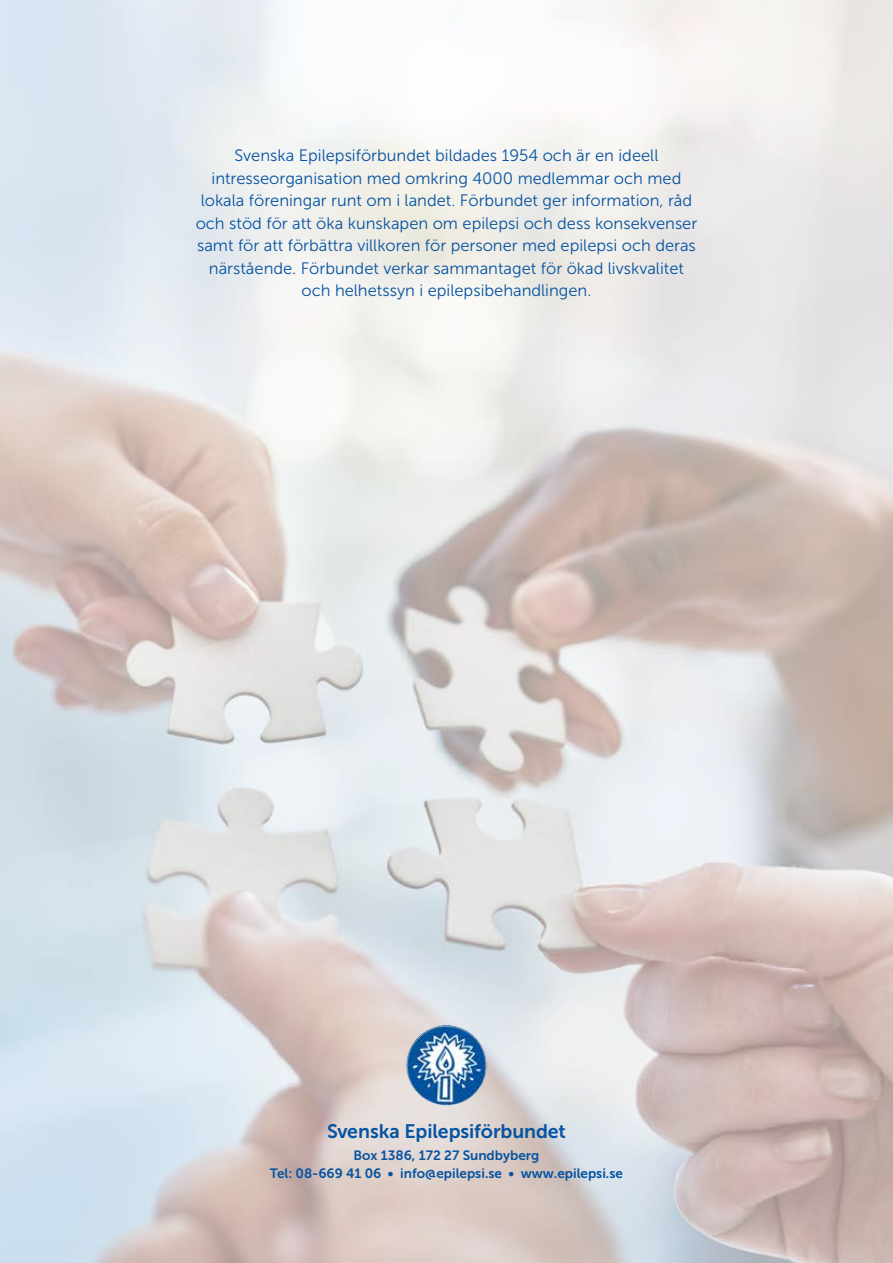
<style>
.page{position:relative;width:893px;height:1263px;background:#fff}
.page>*{position:absolute;margin:0;border:0;box-sizing:border-box;transform-origin:0 0}
.t1{font:19.5px "Museo Sans 700";letter-spacing:-.005em;color:#0653a1}
.t2{font:16.5px/22.5px "Museo Sans 300";color:#0653a1;text-align:center}
.t3{font:13.5px/18px "Museo Sans 700";color:#0653a1;text-align:center}
</style>
<div class="page">
<img style="left:0;top:0;width:893px;height:1263px">
<img style="left:406px;top:1025px;width:80px;height:80px;border-radius:40px">
<p class="t2" style="left:196px;top:144px;width:503px">Svenska Epilepsiförbundet bildades 1954 och är en ideell intresseorganisation med omkring 4000 medlemmar och med lokala föreningar runt om i landet. Förbundet ger information, råd och stöd för att öka kunskapen om epilepsi och dess konsekvenser samt för att förbättra villkoren för personer med epilepsi och deras närstående. Förbundet verkar sammantaget för ökad livskvalitet och helhetssyn i epilepsibehandlingen.</p>
<p class="t1" style="left:327px;top:1120px;width:240px">Svenska Epilepsiförbundet</p>
<p class="t3" style="left:270px;top:1146px;width:355px">Box 1386, 172 27 Sundbyberg<br>Tel: 08-669 41 06 • info@epilepsi.se • www.epilepsi.se</p>
</div>
